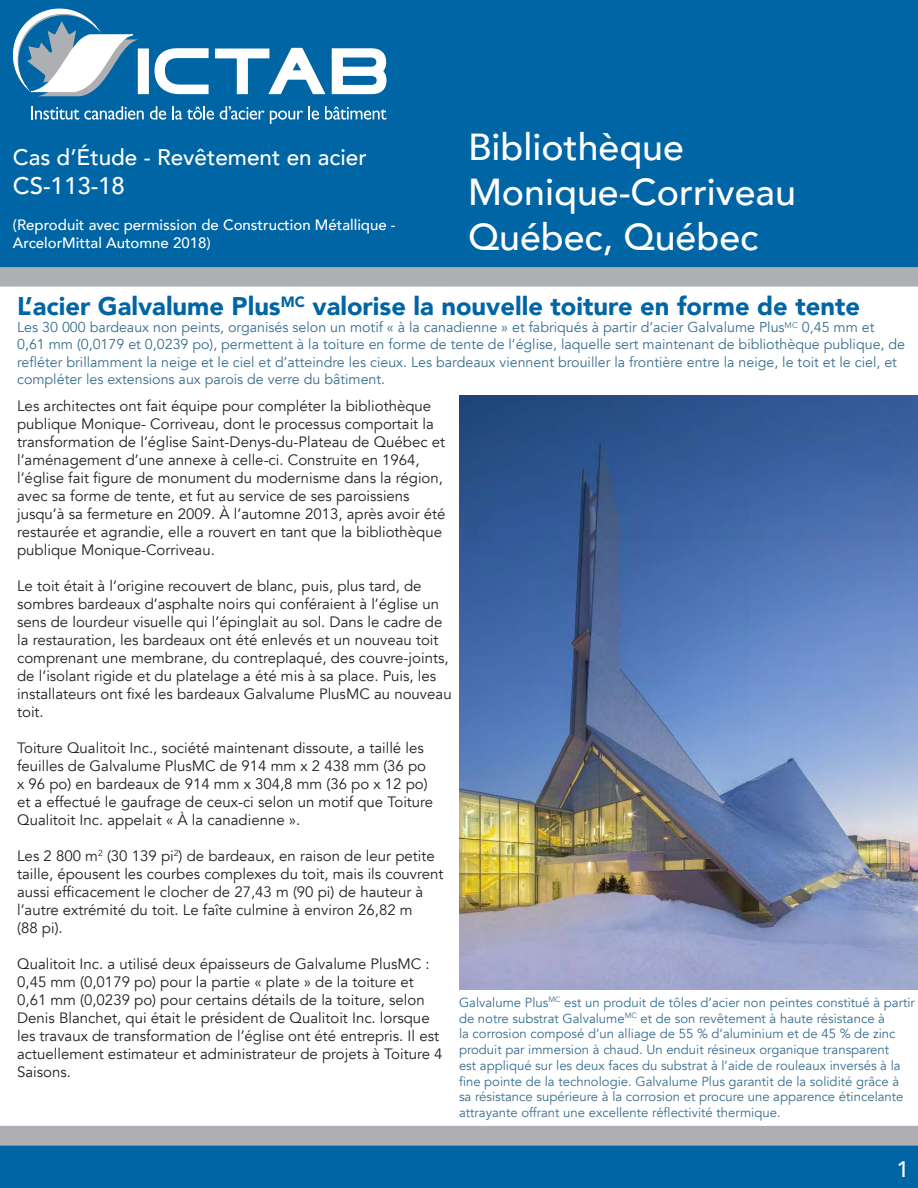
<style>
.page{position:relative;width:918px;height:1188px;background:#fff}
.page>*{position:absolute;margin:0;border:0;box-sizing:border-box;transform-origin:0 0}
.t1{font:500 37.5px "Avenir";color:#fff}
.t2{font:900 25.5px "Avenir";color:#0065a4}
.t3{font:500 24px "Avenir";color:#fff}
.t4{font:500 22.5px "Avenir";color:#fff}
.t5{font:15px/18px "Avenir";color:#231f20}
.t6{font:500 15px/18px "Avenir";color:#fff}
.t7{font:14.25px/17.1px "Avenir";color:#386e8f}
.t8{font:13.2px/15.8px "Avenir";color:#386e8f}
</style>
<div class="page">
<div style="left:0;top:0;width:918px;height:267px;background:#0065a4"></div>
<svg style="left:0;top:267px;width:918px;height:20px;background:#aeb0b4"></svg>
<svg style="left:0;top:1126px;width:918px;height:62px;background:#367ca8"></svg>
<img style="left:459px;top:396px;width:459px;height:593px">
<svg style="left:13px;top:9px;width:126px;height:87px"></svg>
<svg style="left:31px;top:106px;width:113px;height:14px;background:#4c92bf"></svg>
<svg style="left:150px;top:106px;width:16px;height:14px"></svg>
<svg style="left:172px;top:106px;width:42px;height:14px"></svg>
<svg style="left:220px;top:106px;width:83px;height:18px"></svg>
<svg style="left:309px;top:106px;width:10px;height:14px"></svg>
<svg style="left:325px;top:106px;width:61px;height:14px"></svg>
<svg style="left:154px;top:47px;width:56px;height:48px"></svg>
<div style="left:138px;top:48px;width:11px;height:46px;background:#fff;border:2px solid #fff"></div>
<div style="left:237px;top:50px;width:11px;height:44px;background:#fff;border:2px solid #fff"></div>
<div style="left:215px;top:49px;width:54px;height:9px;background:#fff"></div>
<svg style="left:267px;top:47px;width:120px;height:48px"></svg>
<p class="t4" style="left:13px;top:137px;width:355px">Cas d’Étude - Revêtement en acier</p>
<p class="t3" style="left:13px;top:164px;width:114px">CS-113-18</p>
<p class="t6" style="left:13px;top:215px;width:384px">(Reproduit avec permission de Construction Métallique -<br>ArcelorMittal Automne 2018)</p>
<p class="t1" style="left:468px;top:115px;width:217px">Bibliothèque</p>
<p class="t1" style="left:468px;top:160px;width:329px">Monique-Corriveau</p>
<p class="t1" style="left:468px;top:205px;width:292px">Québec, Québec</p>
<p class="t2" style="left:17px;top:284px;width:845px">L’acier Galvalume Plus<sup>MC</sup> valorise la nouvelle toiture en forme de tente</p>
<p class="t7" style="left:17px;top:319px;width:889px">Les 30 000 bardeaux non peints, organisés selon un motif « à la canadienne » et fabriqués à partir d’acier Galvalume Plus<sup>MC</sup> 0,45 mm et 0,61 mm (0,0179 et 0,0239 po), permettent à la toiture en forme de tente de l’église, laquelle sert maintenant de bibliothèque publique, de refléter brillamment la neige et le ciel et d’atteindre les cieux. Les bardeaux viennent brouiller la frontière entre la neige, le toit et le ciel, et compléter les extensions aux parois de verre du bâtiment.</p>
<p class="t5" style="left:17px;top:397px;width:430px">Les architectes ont fait équipe pour compléter la bibliothèque publique Monique- Corriveau, dont le processus comportait la transformation de l’église Saint-Denys-du-Plateau de Québec et l’aménagement d’une annexe à celle-ci. Construite en 1964,</p>
<p class="t5" style="left:17px;top:469px;width:430px">l’église fait figure de monument du modernisme dans la région, avec sa forme de tente, et fut au service de ses paroissiens jusqu’à sa fermeture en 2009. À l’automne 2013, après avoir été restaurée et agrandie, elle a rouvert en tant que la bibliothèque publique Monique-Corriveau.</p>
<p class="t5" style="left:17px;top:577px;width:406px">Le toit était à l’origine recouvert de blanc, puis, plus tard, de</p>
<p class="t5" style="left:17px;top:595px;width:423px">sombres bardeaux d’asphalte noirs qui conféraient à l’église un</p>
<p class="t5" style="left:17px;top:613px;width:427px">sens de lourdeur visuelle qui l’épinglait au sol. Dans le cadre de</p>
<p class="t5" style="left:17px;top:631px;width:423px">la restauration, les bardeaux ont été enlevés et un nouveau toit</p>
<p class="t5" style="left:17px;top:649px;width:433px">comprenant une membrane, du contreplaqué, des couvre-joints,</p>
<p class="t5" style="left:17px;top:667px;width:421px">de l’isolant rigide et du platelage a été mis à sa place. Puis, les</p>
<p class="t5" style="left:17px;top:685px;width:436px">installateurs ont fixé les bardeaux Galvalume PlusMC au nouveau</p>
<p class="t5" style="left:17px;top:703px;width:28px">toit.</p>
<p class="t5" style="left:17px;top:739px;width:408px">Toiture Qualitoit Inc., société maintenant dissoute, a taillé les</p>
<p class="t5" style="left:17px;top:757px;width:418px">feuilles de Galvalume PlusMC de 914 mm x 2 438 mm (36 po x 96 po) en bardeaux de 914 mm x 304,8 mm (36 po x 12 po) et a effectué le gaufrage de ceux-ci selon un motif que Toiture Qualitoit Inc. appelait « À la canadienne ».</p>
<p class="t5" style="left:17px;top:847px;width:419px">Les 2 800 m<sup>2</sup> (30 139 pi<sup>2</sup>) de bardeaux, en raison de leur petite</p>
<p class="t5" style="left:17px;top:865px;width:428px">taille, épousent les courbes complexes du toit, mais ils couvrent</p>
<p class="t5" style="left:17px;top:883px;width:408px">aussi efficacement le clocher de 27,43 m (90 pi) de hauteur à</p>
<p class="t5" style="left:17px;top:901px;width:397px">l’autre extrémité du toit. Le faîte culmine à environ 26,82 m (88 pi).</p>
<p class="t5" style="left:17px;top:955px;width:414px">Qualitoit Inc. a utilisé deux épaisseurs de Galvalume PlusMC :</p>
<p class="t5" style="left:17px;top:973px;width:427px">0,45 mm (0,0179 po) pour la partie « plate » de la toiture et 0,61 mm (0,0239 po) pour certains détails de la toiture, selon Denis Blanchet, qui était le président de Qualitoit Inc. lorsque les travaux de transformation de l’église ont été entrepris. Il est actuellement estimateur et administrateur de projets à Toiture 4<br>Saisons.</p>
<p class="t8" style="left:459px;top:995px;width:457px">Galvalume Plus<sup>MC</sup> est un produit de tôles d’acier non peintes constitué à partir de notre substrat Galvalume<sup>MC</sup> et de son revêtement à haute résistance à<br>la corrosion composé d’un alliage de 55 % d’aluminium et de 45 % de zinc produit par immersion à chaud. Un enduit résineux organique transparent<br>est appliqué sur les deux faces du substrat à l’aide de rouleaux inversés à la fine pointe de la technologie. Galvalume Plus garantit de la solidité grâce à sa résistance supérieure à la corrosion et procure une apparence étincelante attrayante offrant une excellente réflectivité thermique.</p>
<p class="t4" style="left:897px;top:1149px;width:14px">1</p>
</div>
